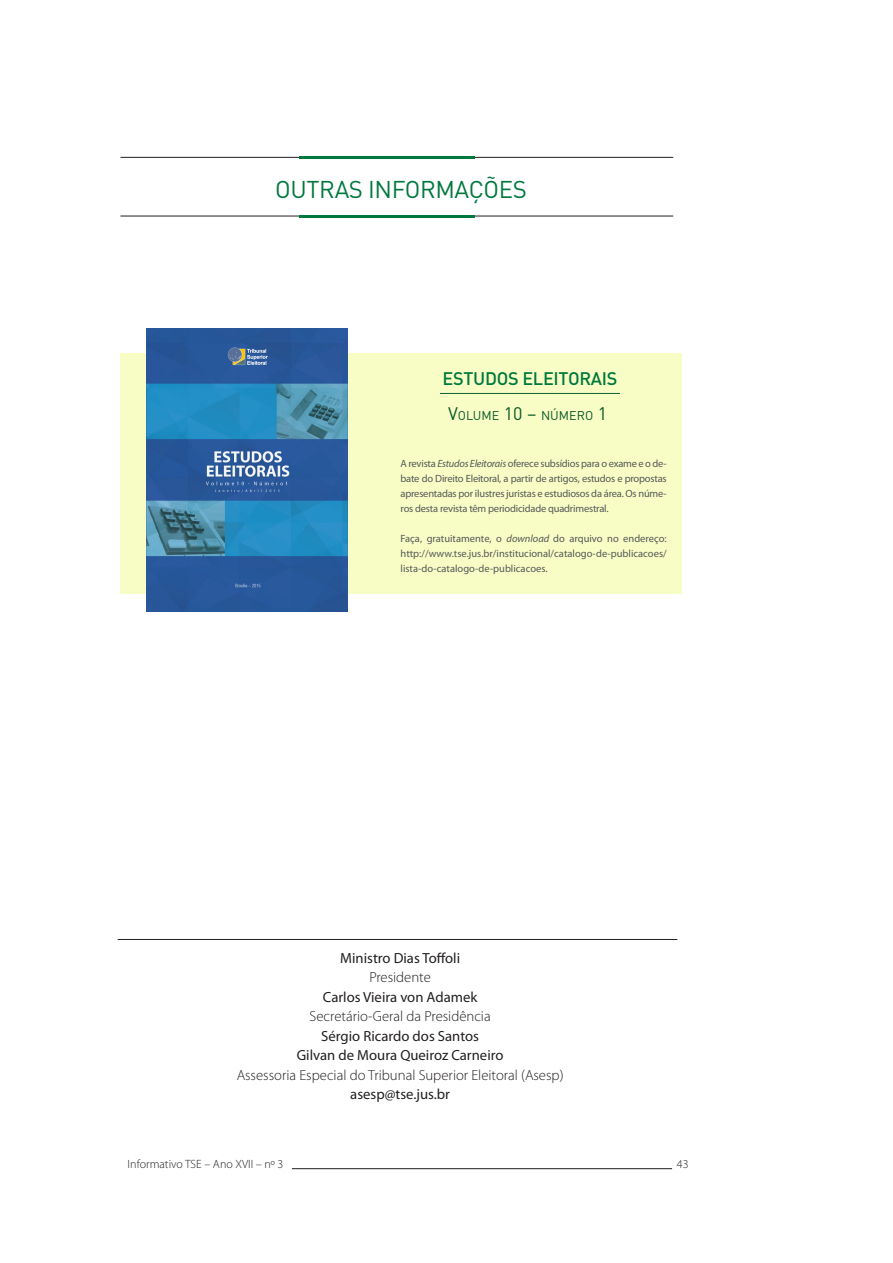
<style>
.page{position:relative;width:893px;height:1263px;background:#fff}
.page>*{position:absolute;margin:0;border:0;box-sizing:border-box;transform-origin:0 0}
.Título_I{font:24px "DIN Pro";letter-spacing:-.015em;color:#00783e}
.Títulos{font:500 18px "DIN Pro";letter-spacing:-.015em;color:#00783e}
.texto_corrido{font:14.7px "Myriad Pro";color:#231f20}
.texto_corrido-2{font:300 14.7px "Myriad Pro";color:#231f20}
.sumário{font:12.6px "DIN Pro";color:#0d592a}
.t1{font:300 12px "Myriad Pro";color:#231f20}
.propaganda_instituci{font:10.5px/15px "Myriad Pro";letter-spacing:-.01em;color:#57585a;text-align:justify}
.s1{font-size:18px}
.s2{font-style:italic}
</style>
<div class="page">
<hr style="left:292px;top:1168px;width:380px;height:1px;background:#231f20">
<hr style="left:118px;top:939px;width:559px;height:1px;background:#231f20">
<hr style="left:120px;top:157px;width:553px;height:1px;background:#231f20">
<hr style="left:299px;top:156px;width:175px;height:3px;background:#00783e">
<hr style="left:120px;top:216px;width:553px;height:1px;background:#231f20">
<hr style="left:299px;top:215px;width:175px;height:3px;background:#00783e">
<div style="left:120px;top:353px;width:562px;height:240px;background:#f7fdc4"></div>
<hr style="left:440px;top:393px;width:180px;height:1px;background:#0d6136">
<img style="left:147px;top:329px;width:201px;height:283px">
<p class="Título_I" style="left:275px;top:173px;width:253px">OUTRAS INFORMAÇÕES</p>
<p class="Títulos" style="left:442px;top:367px;width:177px">ESTUDOS ELEITORAIS</p>
<p class="sumário" style="left:448px;top:407px;width:160px"><span class="s1">V</span>OLUME <span class="s1">10 –</span> NÚMERO <span class="s1">1</span></p>
<p class="propaganda_instituci" style="left:401px;top:455px;width:268px">A revista <span class="s2">Estudos Eleitorais</span> oferece subsídios para o exame e o de&shy;bate do Direito Eleitoral, a partir de artigos, estudos e propostas apresentadas por ilustres juristas e estudiosos da área. Os núme&shy;ros desta revista têm periodicidade quadrimestral.</p>
<p class="propaganda_instituci" style="left:401px;top:530px;width:268px">Faça, gratuitamente, o <span class="s2">download</span> do arquivo no endereço: http://www.tse.jus.br/institucional/catalogo-de-publicacoes/ lista-do-catalogo-de-publicacoes.</p>
<p class="texto_corrido" style="left:340px;top:949px;width:121px">Ministro Dias Toffoli</p>
<p class="texto_corrido-2" style="left:369px;top:968px;width:63px">Presidente</p>
<p class="texto_corrido" style="left:323px;top:988px;width:156px">Carlos Vieira von Adamek</p>
<p class="texto_corrido-2" style="left:310px;top:1007px;width:183px">Secretário-Geral da Presidência</p>
<p class="texto_corrido" style="left:321px;top:1027px;width:159px">Sérgio Ricardo dos Santos</p>
<p class="texto_corrido" style="left:297px;top:1046px;width:208px">Gilvan de Moura Queiroz Carneiro</p>
<p class="texto_corrido-2" style="left:237px;top:1066px;width:328px">Assessoria Especial do Tribunal Superior Eleitoral (Asesp)</p>
<p class="texto_corrido" style="left:350px;top:1085px;width:101px">asesp@tse.jus.br</p>
<p class="t1" style="left:128px;top:1156px;width:157px">Informativo TSE – Ano XVII – nº 3</p>
<p class="t1" style="left:677px;top:1157px;width:13px">43</p>
</div>
